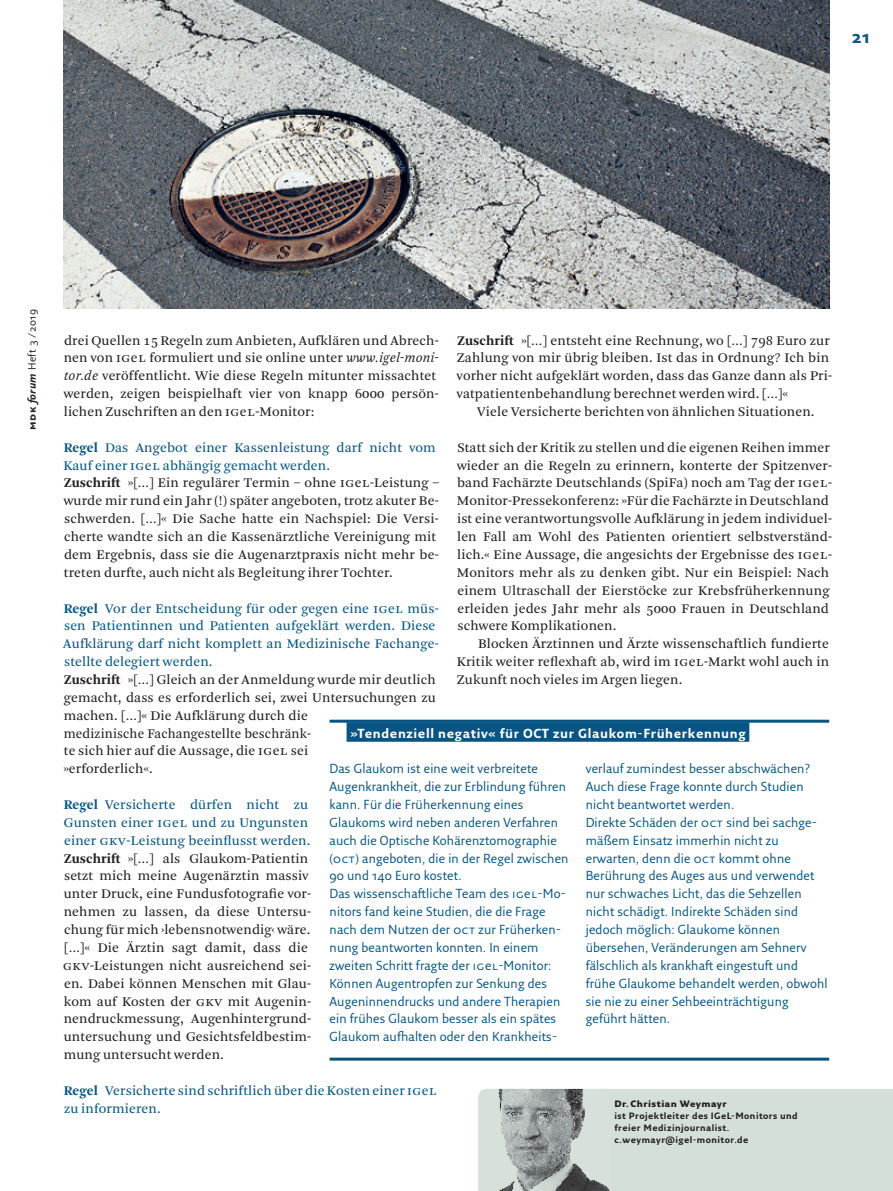
<style>
.page{position:relative;width:893px;height:1191px;background:#fff}
.page>*{position:absolute;margin:0;border:0;box-sizing:border-box;transform-origin:0 0}
._3_3_Pagina{font:700 18px "Fresco Sans Plus Pro";color:#085583}
.t1{font:13.8px/17.9px "Arnhem Blond";letter-spacing:.01em;color:#231f20}
.t2{font:13.8px/17.9px "Arnhem Blond";letter-spacing:.01em;color:#085583}
._1_3_Kurznachrichten{font:12.75px/17.9px "Fresco Sans Plus Pro";letter-spacing:.01em;color:#085583}
._0_7_Kurznachrichten{font:700 12.75px "Fresco Sans Plus Pro";letter-spacing:.05em;color:#fff}
.t3{font:10.5px "Fresco Sans Plus Pro";letter-spacing:.05em;color:#231f20}
._3_1_Autorenkasten{font:700 9px "Fresco Sans Pro";letter-spacing:.05em;color:#231f20}
._3_1_Autorenkasten-2{font:900 9px "Fresco Sans Pro";letter-spacing:.05em;color:#231f20}
.s1{font-weight:700}
.s2{font-weight:700;font-style:italic}
.s3{font-family:"Arnhem";font-weight:700}
.s4{font-style:italic}
.s5{font-family:"Arnhem";font-weight:700;color:#085583}
.s6{color:#085583}
</style>
<div class="page">
<img style="left:64px;top:0;width:765px;height:309px">
<div style="left:609px;top:1089px;width:284px;height:102px;background:#d5dfd9"></div>
<img style="left:478px;top:1089px;width:131px;height:102px">
<hr style="left:330px;top:719px;width:499px;height:3px;background:#085583">
<div style="left:347px;top:722px;width:402px;height:19px;background:#085583"></div>
<hr style="left:330px;top:1057px;width:499px;height:3px;background:#085583">
<p class="_3_3_Pagina" style="left:852px;top:25px;width:20px">21</p>
<p class="t3" style="left:25px;top:430px;width:122px;rotate:-90deg"><span class="s1">mdk</span> <span class="s2">forum</span> Heft 3 /2019</p>
<p class="t1" style="left:457px;top:331px;width:377px"><span class="s3">Zuschrift</span> »[…] entsteht eine Rechnung, wo […] 798 Euro zur Zahlung von mir übrig bleiben. Ist das in Ordnung? Ich bin vorher nicht aufgeklärt worden, dass das Ganze dann als Pri&shy;vatpatientenbehandlung berechnet werden wird. […]«</p>
<p class="t1" style="left:477px;top:403px;width:339px">Viele Versicherte berichten von ähnlichen Situationen.</p>
<p class="t1" style="left:457px;top:438px;width:377px">Statt sich der Kritik zu stellen und die eigenen Reihen immer wieder an die Regeln zu erinnern, konterte der Spitzenver&shy;band Fachärzte Deutschlands (SpiFa) noch am Tag der igel-Monitor-Pressekonferenz: »Für die Fachärzte in Deutschland ist eine verantwortungsvolle Aufklärung in jedem individuel&shy;len Fall am Wohl des Patienten orientiert selbstverständ&shy;lich.« Eine Aussage, die angesichts der Ergebnisse des igel-Monitors mehr als zu denken gibt. Nur ein Beispiel: Nach einem Ultraschall der Eierstöcke zur Krebsfrüherkennung erleiden jedes Jahr mehr als 5000 Frauen in Deutschland schwere Komplikationen.</p>
<p class="t1" style="left:457px;top:635px;width:374px;text-align:justify;text-indent:21px">Blocken Ärztinnen und Ärzte wissenschaftlich fundierte Kritik weiter reflexhaft ab, wird im igel-Markt wohl auch in Zukunft noch vieles im Argen liegen.</p>
<p class="t1" style="left:64px;top:331px;width:376px">drei Quellen 15 Regeln zum Anbieten, Aufklären und Abrech&shy;nen von igel formuliert und sie online unter <span class="s4">www.igel-moni&shy;tor.de</span> veröffentlicht. Wie diese Regeln mitunter missachtet werden, zeigen beispielhaft vier von knapp 6000 persön&shy;lichen Zuschriften an den igel-Monitor:</p>
<p class="t2" style="left:63px;top:438px;width:374px"><span class="s3">Regel</span> Das Angebot einer Kassenleistung darf nicht vom<br>Kauf einer igel abhängig gemacht werden.</p>
<p class="t1" style="left:64px;top:474px;width:377px"><span class="s3">Zuschrift</span> »[…] Ein regulärer Termin – ohne igel-Leistung – wurde mir rund ein Jahr (!) später angeboten, trotz akuter Be&shy;schwerden. […]« Die Sache hatte ein Nachspiel: Die Versi&shy;cherte wandte sich an die Kassenärztliche Vereinigung mit dem Ergebnis, dass sie die Augenarztpraxis nicht mehr be&shy;treten durfte, auch nicht als Begleitung ihrer Tochter.</p>
<p class="t2" style="left:63px;top:599px;width:377px"><span class="s3">Regel</span> Vor der Entscheidung für oder gegen eine igel müs&shy;sen Patientinnen und Patienten aufgeklärt werden. Diese Aufklärung darf nicht komplett an Medizinische Fachange&shy;stellte delegiert werden.</p>
<p class="t1" style="left:63px;top:671px;width:374px"><span class="s3">Zuschrift</span> »[…] Gleich an der Anmeldung wurde mir deutlich gemacht, dass es erforderlich sei, zwei Untersuchungen zu machen. […]« Die Aufklärung durch die<br>medizinische Fachangestellte beschränk-<br>te sich hier auf die Aussage, die igel sei<br>»erforderlich«.</p>
<p class="t1" style="left:63px;top:796px;width:249px"><span class="s5">Regel</span> <span class="s6">Versicherte dürfen nicht zu Gunsten einer igel und zu Ungunsten einer gkv-Leistung beeinflusst werden.<br></span><span class="s3">Zuschrift</span> »[…] als Glaukom-Patientin setzt mich meine Augenärztin massiv unter Druck, eine Fundusfotografie vor&shy;nehmen zu lassen, da diese Untersu&shy;chung für mich ›lebensnotwendig‹ wäre. […]« Die Ärztin sagt damit, dass die gkv-Leistungen nicht ausreichend sei&shy;en. Dabei können Menschen mit Glau&shy;kom auf Kosten der gkv mit Augenin&shy;nendruckmessung, Augenhintergrund&shy;untersuchung und Gesichtsfeldbestim&shy;mung untersucht werden.</p>
<p class="t2" style="left:64px;top:1081px;width:374px"><span class="s3">Regel</span> Versicherte sind schriftlich über die Kosten einer igel zu informieren.</p>
<p class="_0_7_Kurznachrichten" style="left:351px;top:725px;width:396px">»Tendenziell negativ« für OCT zur Glaukom-Früherkennung</p>
<p class="_1_3_Kurznachrichten" style="left:330px;top:759px;width:241px">Das Glaukom ist eine weit verbreitete Augenkrankheit, die zur Erblindung führen kann. Für die Früherkennung eines Glaukoms wird neben anderen Verfahren auch die Optische Kohärenztomographie (OCT) angeboten, die in der Regel zwischen 90 und 140 Euro kostet.</p>
<p class="_1_3_Kurznachrichten" style="left:330px;top:884px;width:238px">Das wissenschaftliche Team des IGeL-Mo&shy;nitors fand keine Studien, die die Frage nach dem Nutzen der OCT zur Früherken&shy;nung beantworten konnten. In einem zweiten Schritt fragte der IGeL-Monitor:<br>Können Augentropfen zur Senkung des Augeninnendrucks und andere Therapien ein frühes Glaukom besser als ein spätes Glaukom aufhalten oder den Krankheits-</p>
<p class="_1_3_Kurznachrichten" style="left:586px;top:759px;width:226px">verlauf zumindest besser abschwächen?<br>Auch diese Frage konnte durch Studien nicht beantwortet werden.</p>
<p class="_1_3_Kurznachrichten" style="left:586px;top:813px;width:243px">Direkte Schäden der OCT sind bei sachge&shy;mäßem Einsatz immerhin nicht zu erwarten, denn die OCT kommt ohne Berührung des Auges aus und verwendet nur schwaches Licht, das die Sehzellen nicht schädigt. Indirekte Schäden sind jedoch möglich: Glaukome können übersehen, Veränderungen am Sehnerv fälschlich als krankhaft eingestuft und frühe Glaukome behandelt werden, obwohl sie nie zu einer Sehbeeinträchtigung geführt hätten.</p>
<p class="_3_1_Autorenkasten-2" style="left:614px;top:1097px;width:114px">Dr. Christian Weymayr</p>
<p class="_3_1_Autorenkasten" style="left:614px;top:1109px;width:185px">ist Projektleiter des IGeL-Monitors und</p>
<p class="_3_1_Autorenkasten" style="left:614px;top:1121px;width:116px">freier Medizinjournalist.</p>
<p class="_3_1_Autorenkasten" style="left:614px;top:1133px;width:136px">c.weymayr@igel-monitor.de</p>
</div>
